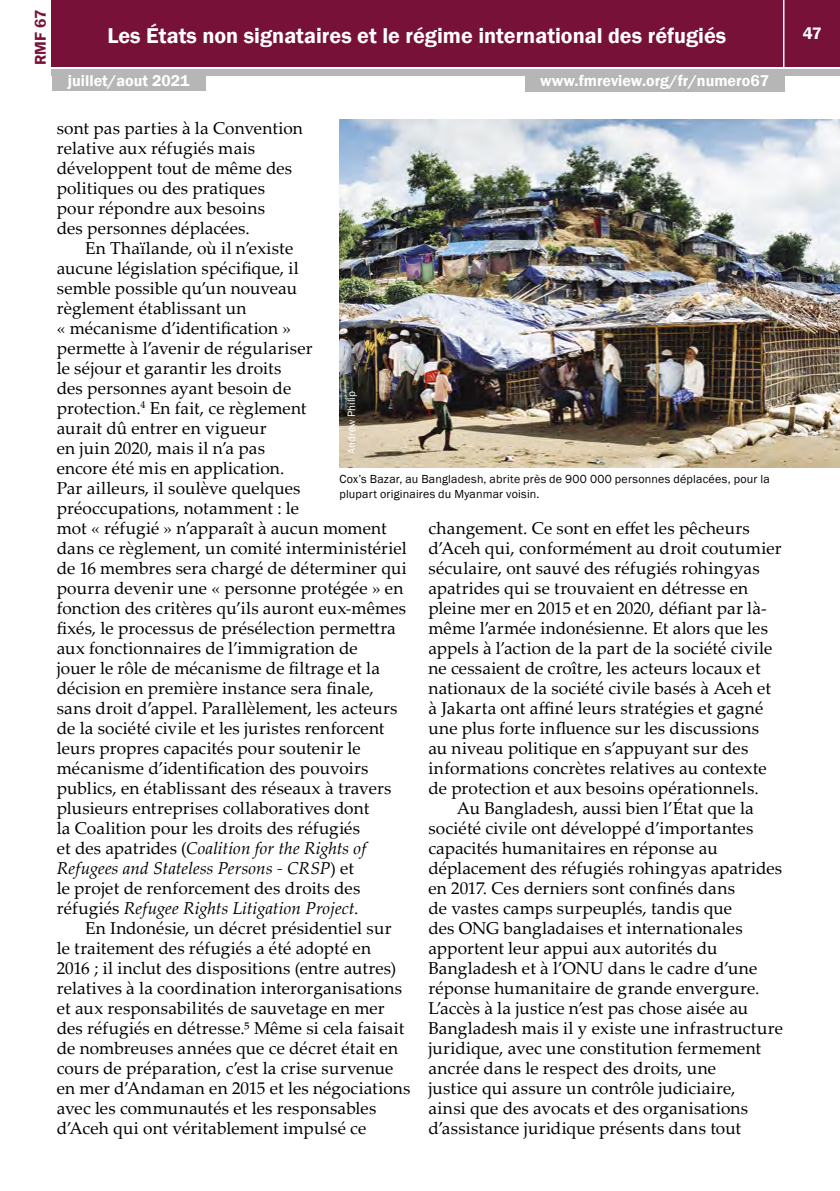
<style>
.page{position:relative;width:840px;height:1191px;background:#fff}
.page>*{position:absolute;margin:0;border:0;box-sizing:border-box;transform-origin:0 0}
.t1{font:600 22px "Franklin Gothic";color:#fff}
.t2{font:17.2px/20px "Palatino Linotype";letter-spacing:.01em;color:#000}
.t3{font:600 17px "Franklin Gothic";color:#fff}
.t4{font:600 16px "Franklin Gothic";color:#fff}
.t5{font:600 16px "Franklin Gothic";color:#781137}
.t6{font:12px/14.4px "Franklin Gothic";letter-spacing:.015em;color:#000}
.t7{font:11px "Franklin Gothic";color:#fff}
.s1{font-style:italic}
</style>
<div class="page">
<div style="left:52px;top:0;width:787px;height:66px;background:#781137"></div>
<div style="left:52px;top:69px;width:787px;height:6px;background:#b6b6b6"></div>
<hr style="left:782px;top:0;width:2px;height:68px;background:#fff">
<div style="left:52px;top:73px;width:153px;height:18px;background:#b6b6b6"></div>
<div style="left:524px;top:74px;width:260px;height:18px;background:#b6b6b6"></div>
<img style="left:339px;top:119px;width:500px;height:349px">
<p class="t5" style="left:31px;top:65px;width:57px;rotate:-90deg">RMF 67</p>
<p class="t1" style="left:107px;top:22px;width:620px">Les États non signataires et le régime international des réfugiés</p>
<p class="t3" style="left:802px;top:23px;width:21px">47</p>
<p class="t4" style="left:68px;top:71px;width:123px">juillet/aout 2021</p>
<p class="t4" style="left:540px;top:71px;width:230px">www.fmreview.org/fr/numero67</p>
<p class="t2" style="left:57px;top:117px;width:247px">sont pas parties à la Convention relative aux réfugiés mais développent tout de même des politiques ou des pratiques pour répondre aux besoins<br>des personnes déplacées.</p>
<p class="t2" style="left:57px;top:237px;width:351px;text-indent:28px">En Thaïlande, où il n’existe<br>aucune législation spécifique, il<br>semble possible qu’un nouveau<br>règlement établissant un<br>« mécanisme d’identification »<br>permette à l’avenir de régulariser<br>le séjour et garantir les droits<br>des personnes ayant besoin de<br>protection.<sup>4</sup> En fait, ce règlement<br>aurait dû entrer en vigueur<br>en juin 2020, mais il n’a pas<br>encore été mis en application.<br>Par ailleurs, il soulève quelques préoccupations, notamment : le<br>mot « réfugié » n’apparaît à aucun moment dans ce règlement, un comité interministériel de 16 membres sera chargé de déterminer qui pourra devenir une « personne protégée » en fonction des critères qu’ils auront eux-mêmes fixés, le processus de présélection permettra aux fonctionnaires de l’immigration de<br>jouer le rôle de mécanisme de filtrage et la décision en première instance sera finale, sans droit d’appel. Parallèlement, les acteurs de la société civile et les juristes renforcent leurs propres capacités pour soutenir le mécanisme d’identification des pouvoirs publics, en établissant des réseaux à travers plusieurs entreprises collaboratives dont<br>la Coalition pour les droits des réfugiés<br>et des apatrides (<span class="s1">Coalition for the Rights of Refugees and Stateless Persons - CRSP</span>) et<br>le projet de renforcement des droits des réfugiés <span class="s1">Refugee Rights Litigation Project</span>.</p>
<p class="t2" style="left:57px;top:917px;width:355px;text-indent:28px">En Indonésie, un décret présidentiel sur<br>le traitement des réfugiés a été adopté en<br>2016 ; il inclut des dispositions (entre autres) relatives à la coordination interorganisations et aux responsabilités de sauvetage en mer des réfugiés en détresse.⁵ Même si cela faisait de nombreuses années que ce décret était en cours de préparation, c’est la crise survenue en mer d’Andaman en 2015 et les négociations avec les communautés et les responsables d’Aceh qui ont véritablement impulsé ce</p>
<p class="t7" style="left:344px;top:454px;width:64px;rotate:-90deg">Andrew Philip</p>
<p class="t6" style="left:339px;top:472px;width:431px">Cox’s Bazar, au Bangladesh, abrite près de 900 000 personnes déplacées, pour la plupart originaires du Myanmar voisin.</p>
<p class="t2" style="left:428px;top:517px;width:322px">changement. Ce sont en effet les pêcheurs</p>
<p class="t2" style="left:428px;top:537px;width:354px">d’Aceh qui, conformément au droit coutumier</p>
<p class="t2" style="left:428px;top:557px;width:333px">séculaire, ont sauvé des réfugiés rohingyas</p>
<p class="t2" style="left:428px;top:577px;width:321px">apatrides qui se trouvaient en détresse en</p>
<p class="t2" style="left:428px;top:597px;width:340px">pleine mer en 2015 et en 2020, défiant par là-</p>
<p class="t2" style="left:428px;top:617px;width:341px">même l’armée indonésienne. Et alors que les</p>
<p class="t2" style="left:428px;top:637px;width:345px">appels à l’action de la part de la société civile</p>
<p class="t2" style="left:428px;top:657px;width:333px">ne cessaient de croître, les acteurs locaux et</p>
<p class="t2" style="left:428px;top:677px;width:344px">nationaux de la société civile basés à Aceh et</p>
<p class="t2" style="left:428px;top:697px;width:336px">à Jakarta ont affiné leurs stratégies et gagné</p>
<p class="t2" style="left:428px;top:717px;width:332px">une plus forte influence sur les discussions</p>
<p class="t2" style="left:428px;top:737px;width:321px">au niveau politique en s’appuyant sur des</p>
<p class="t2" style="left:428px;top:757px;width:339px">informations concrètes relatives au contexte</p>
<p class="t2" style="left:428px;top:777px;width:331px">de protection et aux besoins opérationnels.</p>
<p class="t2" style="left:456px;top:797px;width:298px">Au Bangladesh, aussi bien l’État que la</p>
<p class="t2" style="left:428px;top:817px;width:326px">société civile ont développé d’importantes</p>
<p class="t2" style="left:428px;top:837px;width:290px">capacités humanitaires en réponse au</p>
<p class="t2" style="left:428px;top:857px;width:355px">déplacement des réfugiés rohingyas apatrides</p>
<p class="t2" style="left:428px;top:877px;width:308px">en 2017. Ces derniers sont confinés dans</p>
<p class="t2" style="left:428px;top:897px;width:305px">de vastes camps surpeuplés, tandis que</p>
<p class="t2" style="left:428px;top:917px;width:315px">des ONG bangladaises et internationales</p>
<p class="t2" style="left:428px;top:937px;width:290px">apportent leur appui aux autorités du</p>
<p class="t2" style="left:428px;top:957px;width:330px">Bangladesh et à l’ONU dans le cadre d’une</p>
<p class="t2" style="left:428px;top:977px;width:332px">réponse humanitaire de grande envergure.</p>
<p class="t2" style="left:428px;top:997px;width:321px">L’accès à la justice n’est pas chose aisée au</p>
<p class="t2" style="left:428px;top:1017px;width:356px">Bangladesh mais il y existe une infrastructure</p>
<p class="t2" style="left:428px;top:1037px;width:334px">juridique, avec une constitution fermement</p>
<p class="t2" style="left:428px;top:1057px;width:289px">ancrée dans le respect des droits, une</p>
<p class="t2" style="left:428px;top:1077px;width:308px">justice qui assure un contrôle judiciaire,</p>
<p class="t2" style="left:428px;top:1097px;width:321px">ainsi que des avocats et des organisations</p>
<p class="t2" style="left:428px;top:1117px;width:314px">d’assistance juridique présents dans tout</p>
</div>
